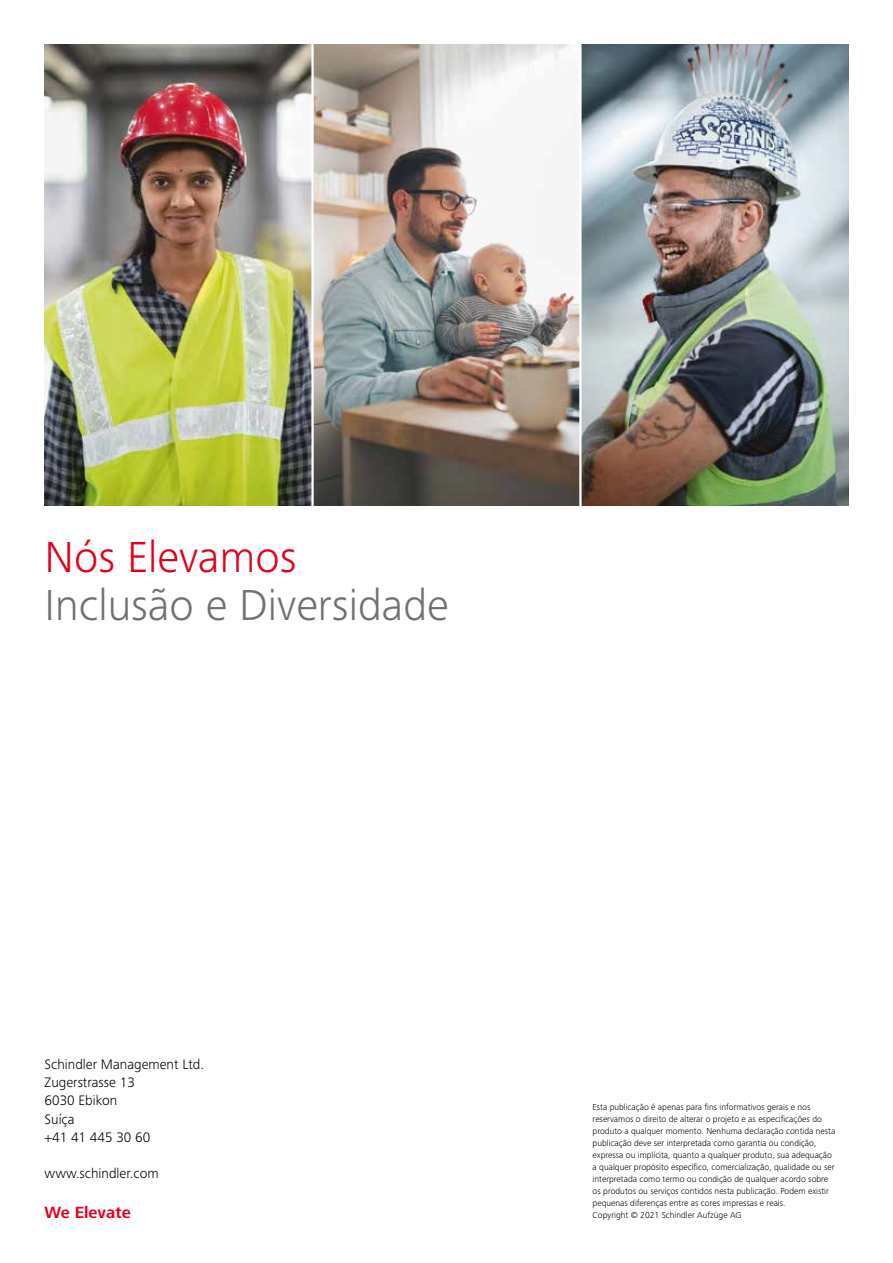
<style>
.page{position:relative;width:893px;height:1263px;background:#fff}
.page>*{position:absolute;margin:0;border:0;box-sizing:border-box;transform-origin:0 0}
.t1{font:300 45px "Frutiger Next LTW1 G";color:#707173}
.t2{font:300 45px "Frutiger Next LTW1 G";color:#e3001c}
.t3{font:700 16.8px "Frutiger Next LTW1 G";color:#e3001c}
.t4{font:300 14.25px/18.3px "Frutiger Next LTW1 G";color:#000}
.t5{font:300 9px/12px "Frutiger Next LTW1 G";color:#000}
</style>
<div class="page">
<img style="left:45px;top:45px;width:803px;height:460px">
<hr style="left:311px;top:42px;width:3px;height:469px;background:#fff">
<hr style="left:579px;top:43px;width:3px;height:469px;background:#fff">
<p class="t2" style="left:45px;top:531px;width:253px">Nós Elevamos</p>
<h1 class="t1" style="left:45px;top:579px;width:406px">Inclusão e Diversidade</h1>
<p class="t4" style="left:45px;top:1055px;width:161px">Schindler Management Ltd.<br>Zugerstrasse 13<br>6030 Ebikon<br>Suíça<br>+41 41 445 30 60</p>
<p class="t4" style="left:45px;top:1164px;width:116px">www.schindler.com</p>
<h4 class="t3" style="left:45px;top:1203px;width:88px">We Elevate</h4>
<p class="t5" style="left:593px;top:1101px;width:244px">Esta publicação é apenas para fns informativos gerais e nos reservamos o direito de alterar o projeto e as especifcações do produto a qualquer momento. Nenhuma declaração contida nesta publicação deve ser interpretada como garantia ou condição, expressa ou implícita, quanto a qualquer produto, sua adequação a qualquer propósito específco, comercialização, qualidade ou ser interpretada como termo ou condição de qualquer acordo sobre os produtos ou serviços contidos nesta publicação. Podem existir pequenas diferenças entre as cores impressas e reais.<br>Copyright © 2021 Schindler Aufzüge AG</p>
</div>
